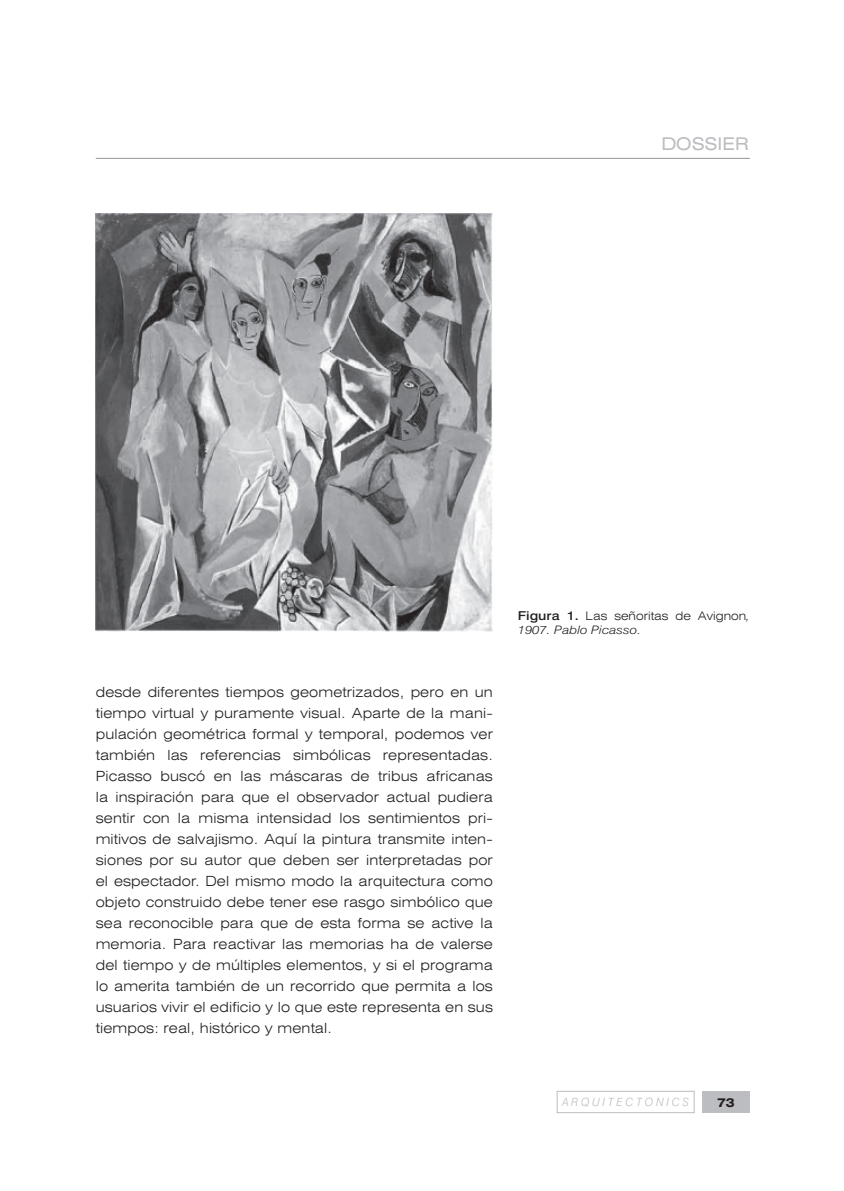
<style>
.page{position:relative;width:844px;height:1191px;background:#fff}
.page>*{position:absolute;margin:0;border:0;box-sizing:border-box;transform-origin:0 0}
.t1{font:expanded 17.5px "Swiss 721 BT";color:#bcbdc0}
.t2{font:300 expanded 14px/21px "Swiss 721 BT";letter-spacing:.01em;color:#231f20;text-align:justify}
.t3{font:700 expanded 12.25px "Swiss 721 BT";color:#231f20}
.t4{font:300 expanded 11.72px/14px "Swiss 721 BT";color:#231f20}
.t5{font:italic 300 11.38px "Swiss 721 BT";letter-spacing:.23em;color:#bcbdc0}
.s1{font-weight:500;font-stretch:normal;font-size:12.25px}
.s2{font-style:italic;font-stretch:normal}
</style>
<div class="page">
<div style="left:702px;top:1091px;width:47px;height:21px;background:#bcbdc0"></div>
<div style="left:556px;top:1090px;width:138px;height:23px;border:1px solid #bcbdc0"></div>
<hr style="left:96px;top:158px;width:653px;height:1px;background:#939598">
<img style="left:96px;top:213px;width:397px;height:419px">
<p class="t1" style="left:661px;top:134px;width:89px">DOSSIER</p>
<p class="t2" style="left:96px;top:681px;width:398px">desde diferentes tiempos geometrizados, pero en un tiempo virtual y puramente visual. Aparte de la mani&shy;pulación geométrica formal y temporal, podemos ver también las referencias simbólicas representadas.<br>Picasso buscó en las máscaras de tribus africanas la inspiración para que el observador actual pudiera sentir con la misma intensidad los sentimientos pri&shy;mitivos de salvajismo. Aquí la pintura transmite inten&shy;siones por su autor que deben ser interpretadas por el espectador. Del mismo modo la arquitectura como objeto construido debe tener ese rasgo simbólico que sea reconocible para que de esta forma se active la memoria. Para reactivar las memorias ha de valerse del tiempo y de múltiples elementos, y si el programa lo amerita también de un recorrido que permita a los usuarios vivir el edificio y lo que este representa en sus tiempos: real, histórico y mental.</p>
<p class="t4" style="left:517px;top:608px;width:234px"><span class="s1">Figura 1.</span> Las señoritas de Avignon<span class="s2">,<br>1907. Pablo Picasso.</span></p>
<p class="t5" style="left:562px;top:1095px;width:129px">ARQUITECTONICS</p>
<p class="t3" style="left:717px;top:1094px;width:19px">73</p>
</div>
